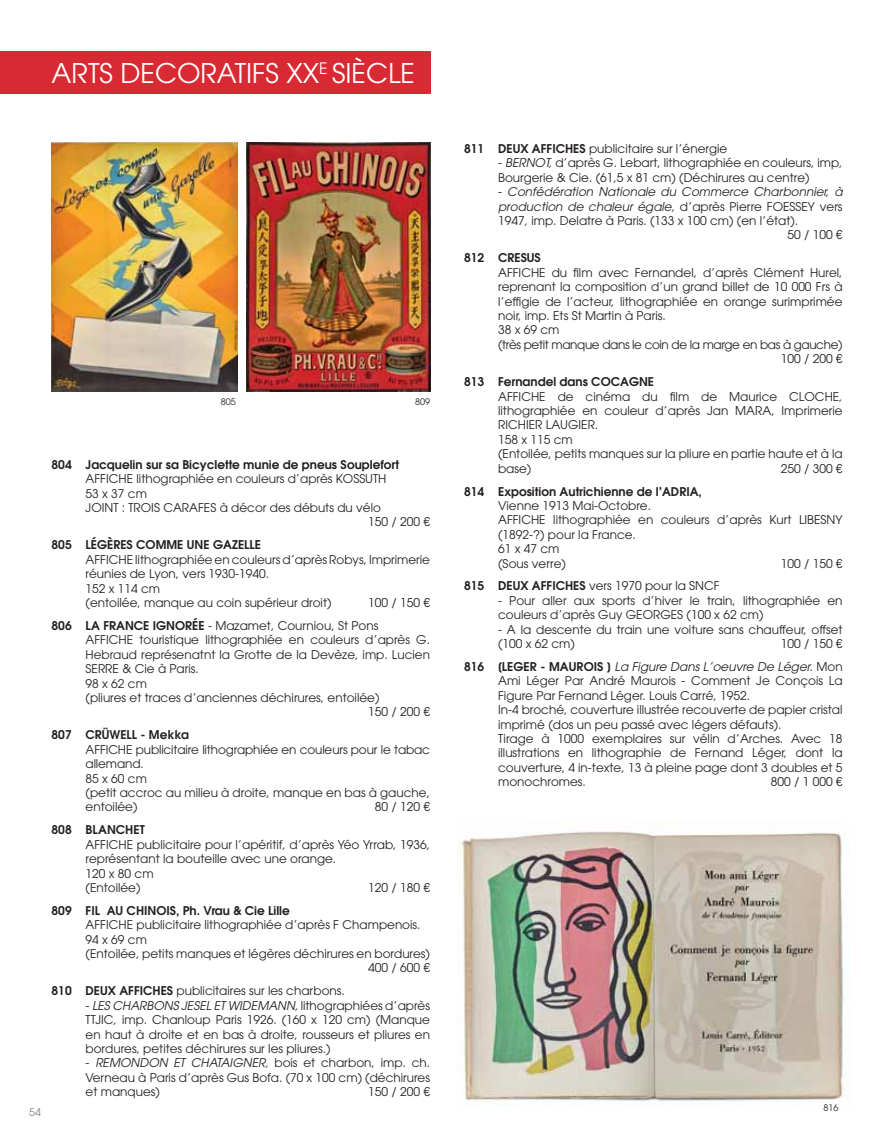
<style>
.page{position:relative;width:893px;height:1148px;background:#fff}
.page>*{position:absolute;margin:0;border:0;box-sizing:border-box;transform-origin:0 0}
.t1{font:27px "ITC Avant Garde Pro";color:#fff}
.t2{font:12px/14.4px "ITC Avant Garde Pro";color:#231f20}
.t3{font:600 12px "ITC Avant Garde Pro";color:#231f20}
.t4{font:italic 12px/23px "ITC Avant Garde Pro";color:#231f20;text-align:right}
.t5{font:12px "ITC Avant Garde Pro";letter-spacing:-.03em;color:#231f20}
.t6{font:10.5px "ITC Avant Garde Pro";color:#808285}
.t7{font:9px "ITC Avant Garde Pro";color:#231f20}
.s1{font-weight:600}
.s2{font-style:italic}
.s3{font-style:normal}
.s4{font-weight:600;font-style:normal}
</style>
<div class="page">
<img style="left:52px;top:143px;width:185px;height:249px">
<img style="left:458px;top:831px;width:389px;height:271px">
<img style="left:247px;top:143px;width:183px;height:249px">
<div style="left:0;top:52px;width:430px;height:42px;background:#d92932"></div>
<h1 class="t1" style="left:52px;top:60px;width:365px">ARTS DECORATIFS XX<sup>E</sup> SIÈCLE</h1>
<p class="t7" style="left:221px;top:397px;width:16px">805</p>
<p class="t7" style="left:415px;top:397px;width:16px">809</p>
<p class="t6" style="left:29px;top:1107px;width:13px">54</p>
<p class="t3" style="left:52px;top:459px;width:349px">804 Jacquelin sur sa Bicyclette munie de pneus Souplefort</p>
<p class="t2" style="left:86px;top:472px;width:302px">AFFICHE lithographiée en couleurs d’après KOSSUTH</p>
<p class="t2" style="left:86px;top:487px;width:63px">53 x 37 cm</p>
<p class="t2" style="left:86px;top:501px;width:297px">JOINT : TROIS CARAFES à décor des débuts du vélo</p>
<p class="t2" style="left:368px;top:516px;width:63px">150 / 200 €</p>
<p class="t3" style="left:52px;top:539px;width:211px">805 LÉGÈRES COMME UNE GAZELLE</p>
<p class="t2" style="left:86px;top:553px;width:346px">AFFICHE lithographiée en couleurs d’après Robys, Imprimerie réunies de Lyon, vers 1930-1940.<br>152 x 114 cm<br>(entoilée, manque au coin supérieur droit)</p>
<p class="t2" style="left:52px;top:592px;width:380px;line-height:23px;text-indent:317px">100 / 150 €<br><span class="s1">806 LA FRANCE IGNORÉE</span> - Mazamet, Courniou, St Pons</p>
<p class="t2" style="left:86px;top:633px;width:346px">AFFICHE touristique lithographiée en couleurs d’après G.</p>
<p class="t2" style="left:86px;top:648px;width:346px">Hebraud représenatnt la Grotte de la Devèze, imp. Lucien</p>
<p class="t2" style="left:86px;top:662px;width:115px">SERRE &amp; Cie à Paris.</p>
<p class="t2" style="left:86px;top:677px;width:63px">98 x 62 cm</p>
<p class="t2" style="left:86px;top:691px;width:295px">(pliures et traces d’anciennes déchirures, entoilée)</p>
<p class="t2" style="left:368px;top:705px;width:63px">150 / 200 €</p>
<p class="t3" style="left:52px;top:729px;width:139px">807 CRÜWELL - Mekka</p>
<p class="t2" style="left:86px;top:743px;width:346px">AFFICHE publicitaire lithographiée en couleurs pour le tabac allemand.<br>85 x 60 cm<br>(petit accroc au milieu à droite, manque en bas à gauche, entoilée)</p>
<p class="t2" style="left:375px;top:800px;width:57px">80 / 120 €</p>
<p class="t3" style="left:52px;top:824px;width:95px">808 BLANCHET</p>
<p class="t2" style="left:86px;top:838px;width:346px">AFFICHE publicitaire pour l’apéritif, d’après Yéo Yrrab, 1936, représentant la bouteille avec une orange.<br>120 x 80 cm<br>(Entoilée)</p>
<p class="t2" style="left:368px;top:881px;width:63px">120 / 180 €</p>
<p class="t3" style="left:52px;top:904px;width:240px">809 FIL AU CHINOIS, Ph. Vrau &amp; Cie Lille</p>
<p class="t2" style="left:86px;top:918px;width:336px">AFFICHE publicitaire lithographiée d’après F Champenois.</p>
<p class="t2" style="left:86px;top:932px;width:63px">94 x 69 cm</p>
<p class="t2" style="left:86px;top:947px;width:346px">(Entoilée, petits manques et légères déchirures en bordures)</p>
<p class="t2" style="left:368px;top:961px;width:63px">400 / 600 €</p>
<p class="t2" style="left:52px;top:984px;width:295px"><span class="s1">810 DEUX AFFICHES</span> publicitaires sur les charbons.</p>
<p class="t2" style="left:86px;top:999px;width:346px;text-align:justify">- <span class="s2">LES CHARBONS JESEL ET WIDEMANN,</span> lithographiées d’après TTJIC, imp. Chanloup Paris 1926. (160 x 120 cm) (Manque en haut à droite et en bas à droite, rousseurs et pliures en bordures, petites déchirures sur les pliures.)</p>
<p class="t2" style="left:86px;top:1056px;width:346px;text-align:justify">- <span class="s2">REMONDON ET CHATAIGNER,</span> bois et charbon, imp. ch.<br>Verneau à Paris d’après Gus Bofa. (70 x 100 cm) (déchirures et manques)</p>
<p class="t2" style="left:368px;top:1085px;width:63px">150 / 200 €</p>
<p class="t2" style="left:464px;top:142px;width:265px"><span class="s1">811 DEUX AFFICHES</span> publicitaire sur l’énergie</p>
<p class="t2" style="left:498px;top:157px;width:346px">- <span class="s2">BERNOT,</span> d’après G. Lebart, lithographiée en couleurs, imp,<br>Bourgerie &amp; Cie. (61,5 x 81 cm) (Déchirures au centre)</p>
<p class="t4" style="left:498px;top:181px;width:346px"><span class="s3">-</span> Confédération Nationale du Commerce Charbonnier, à</p>
<p class="t2" style="left:498px;top:200px;width:346px"><span class="s2">production de chaleur égale</span>, d’après Pierre FOESSEY vers</p>
<p class="t2" style="left:498px;top:214px;width:302px">1947, imp. Delatre à Paris. (133 x 100 cm) (en l’état).</p>
<p class="t2" style="left:787px;top:229px;width:57px">50 / 100 €</p>
<p class="t3" style="left:464px;top:252px;width:78px">812 CRESUS</p>
<p class="t2" style="left:498px;top:266px;width:346px">AFFICHE du film avec Fernandel, d’après Clément Hurel,</p>
<p class="t2" style="left:498px;top:280px;width:346px">reprenant la composition d’un grand billet de 10 000 Frs à</p>
<p class="t2" style="left:498px;top:295px;width:346px">l’effigie de l’acteur, lithographiée en orange surimprimée</p>
<p class="t2" style="left:498px;top:309px;width:169px">noir, imp. Ets St Martin à Paris.</p>
<p class="t2" style="left:498px;top:324px;width:63px">38 x 69 cm</p>
<p class="t5" style="left:498px;top:339px;width:346px">(très petit manque dans le coin de la marge en bas à gauche)</p>
<p class="t2" style="left:781px;top:352px;width:63px">100 / 200 €</p>
<p class="t3" style="left:464px;top:376px;width:192px">813 Fernandel dans COCAGNE</p>
<p class="t2" style="left:498px;top:390px;width:346px">AFFICHE de cinéma du film de Maurice CLOCHE, lithographiée en couleur d’après Jan MARA, Imprimerie<br>RICHIER LAUGIER.<br>158 x 115 cm<br>(Entoilée, petits manques sur la pliure en partie haute et à la base)</p>
<p class="t2" style="left:781px;top:462px;width:63px">250 / 300 €</p>
<p class="t3" style="left:464px;top:485px;width:239px">814 Exposition Autrichienne de l’ADRIA,</p>
<p class="t2" style="left:498px;top:499px;width:346px">Vienne 1913 Mai-Octobre.<br>AFFICHE lithographiée en couleurs d’après Kurt LIBESNY (1892-?) pour la France.<br>61 x 47 cm<br>(Sous verre)</p>
<p class="t2" style="left:781px;top:557px;width:63px">100 / 150 €</p>
<p class="t2" style="left:464px;top:579px;width:257px"><span class="s1">815 DEUX AFFICHES</span> vers 1970 pour la SNCF</p>
<p class="t2" style="left:498px;top:594px;width:346px">- Pour aller aux sports d’hiver le train, lithographiée en couleurs d’après Guy GEORGES (100 x 62 cm)</p>
<p class="t2" style="left:498px;top:623px;width:346px">- A la descente du train une voiture sans chauffeur, offset (100 x 62 cm)</p>
<p class="t4" style="left:464px;top:633px;width:380px"><span class="s3">100 / 150 €<br></span><span class="s4">816 [LEGER - MAUROIS ]</span> La Figure Dans L’oeuvre De Léger. <span class="s3">Mon</span></p>
<p class="t2" style="left:498px;top:674px;width:346px">Ami Léger Par André Maurois - Comment Je Conçois La Figure Par Fernand Léger. Louis Carré, 1952.<br>In-4 broché, couverture illustrée recouverte de papier cristal imprimé (dos un peu passé avec légers défauts).<br>Tirage à 1000 exemplaires sur vélin d’Arches. Avec 18 illustrations en lithographie de Fernand Léger, dont la couverture, 4 in-texte, 13 à pleine page dont 3 doubles et 5 monochromes.</p>
<p class="t2" style="left:771px;top:775px;width:73px">800 / 1 000 €</p>
<p class="t7" style="left:823px;top:1103px;width:16px">816</p>
</div>
